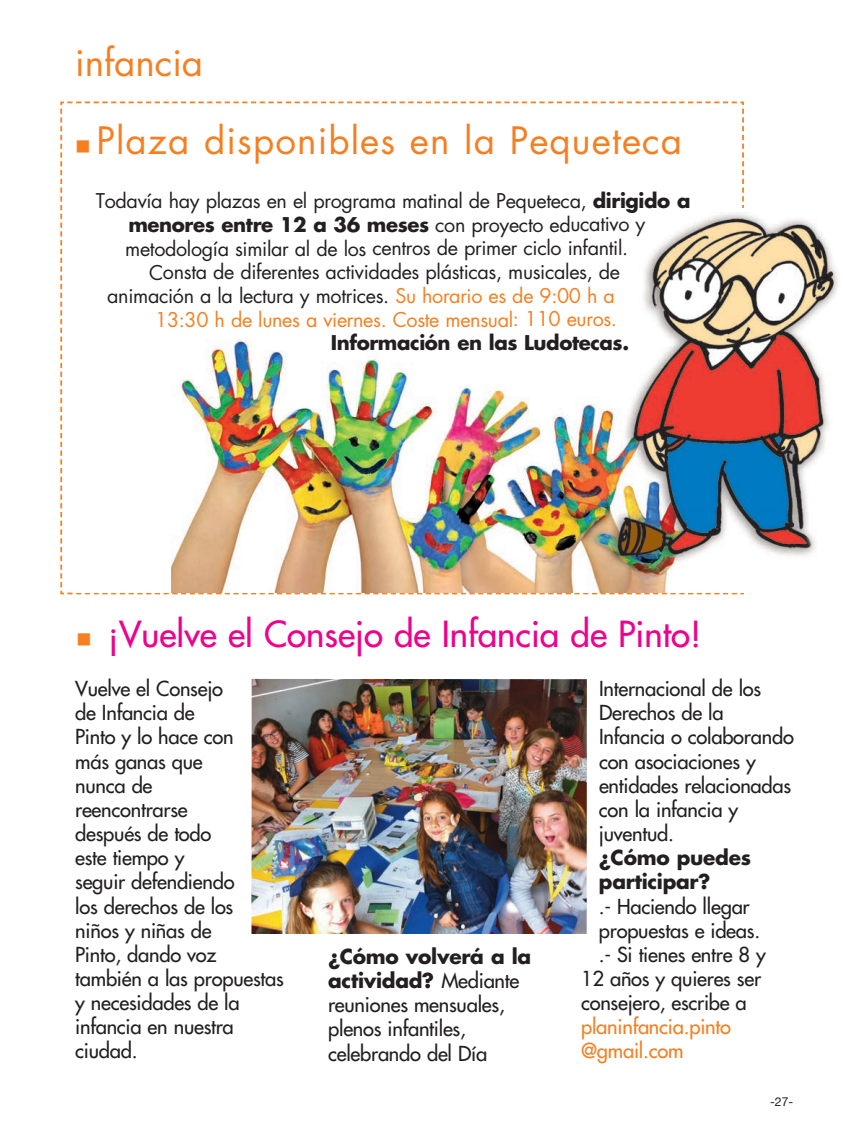
<style>
.page{position:relative;width:844px;height:1141px;background:#fff}
.page>*{position:absolute;margin:0;border:0;box-sizing:border-box;transform-origin:0 0}
.t1{font:36.75px "Futura Std";letter-spacing:.03em;color:#f57f21}
.t2{font:36.75px "Futura Std";color:#f57f21}
.t3{font:500 35px "Futura Std";color:#ed028c}
.t4{font:500 20.12px/24.2px "Futura Std";letter-spacing:-.01em;color:#231f20}
.t5{font:500 20.12px/24.2px "Futura Std";letter-spacing:-.01em;color:#f57f21}
.t6{font:700 20.12px/24.2px "Futura Std";letter-spacing:-.015em;color:#231f20}
.t7{font:19.78px "Futura Std";letter-spacing:-.02em;color:#231f20}
.t8{font:700 19.78px "Futura Std";letter-spacing:-.02em;color:#231f20}
.t9{font:19.78px "Futura Std";letter-spacing:-.02em;color:#f57f21}
.t10{font:12.25px "Helvetica Neue";color:#231f20}
.s1{font-weight:700}
.s2{font-weight:400}
.s3{color:#f57f21}
</style>
<div class="page">
<svg style="left:60px;top:101px;width:684px;height:494px"></svg>
<div style="left:75px;top:209px;width:768px;height:384px;background:#fff"></div>
<img style="left:172px;top:212px;width:666px;height:381px">
<img style="left:251px;top:679px;width:335px;height:254px">
<h1 class="t2" style="left:75px;top:45px;width:130px">infancia</h1>
<h1 class="t1" style="left:75px;top:123px;width:608px">■ Plaza disponibles en la Pequeteca</h1>
<p class="t7" style="left:96px;top:192px;width:596px">Todavía hay plazas en el programa matinal de Pequeteca, <span class="s1">dirigido a</span></p>
<p class="t8" style="left:128px;top:216px;width:518px">menores entre 12 a 36 meses <span class="s2">con proyecto educativo y</span></p>
<p class="t7" style="left:125px;top:239px;width:504px">metodología similar al de los centros de primer ciclo infantil.</p>
<p class="t7" style="left:149px;top:263px;width:472px">Consta de diferentes actividades plásticas, musicales, de</p>
<p class="t7" style="left:107px;top:287px;width:509px">animación a la lectura y motrices. <span class="s3">Su horario es de 9:00 h a</span></p>
<p class="t9" style="left:155px;top:310px;width:463px">13:30 h de lunes a viernes. Coste mensual: 110 euros.</p>
<p class="t8" style="left:330px;top:334px;width:300px">Información en las Ludotecas.</p>
<h2 class="t3" style="left:76px;top:617px;width:626px"><span class="s3">■</span> ¡Vuelve el Consejo de Infancia de Pinto!</h2>
<p class="t4" style="left:75px;top:678px;width:210px">Vuelve el Consejo<br>de Infancia de<br>Pinto y lo hace con<br>más ganas que<br>nunca de<br>reencontrarse<br>después de todo<br>este tiempo y<br>seguir defendiendo<br>los derechos de los<br>niños y niñas de<br>Pinto, dando voz también a las propuestas y necesidades de la infancia en nuestra ciudad.</p>
<p class="t4" style="left:328px;top:946px;width:205px"><span class="s1">¿Cómo volverá a la actividad?</span> Mediante reuniones mensuales, plenos infantiles, celebrando del Día</p>
<p class="t4" style="left:598px;top:678px;width:196px">Internacional de los<br>Derechos de la<br>Infancia o colaborando con asociaciones y entidades relacionadas con la infancia y juventud.</p>
<p class="t6" style="left:598px;top:847px;width:153px">¿Cómo puedes participar?</p>
<p class="t4" style="left:598px;top:895px;width:152px">.- Haciendo llegar</p>
<p class="t4" style="left:598px;top:920px;width:163px">propuestas e ideas.</p>
<p class="t4" style="left:598px;top:944px;width:168px">.- Si tienes entre 8 y</p>
<p class="t4" style="left:581px;top:968px;width:181px">12 años y quieres ser</p>
<p class="t4" style="left:581px;top:992px;width:167px">consejero, escribe a</p>
<p class="t5" style="left:581px;top:1016px;width:151px">planinfancia.pinto @gmail.com</p>
<p class="t10" style="left:770px;top:1095px;width:25px">-27-</p>
</div>
